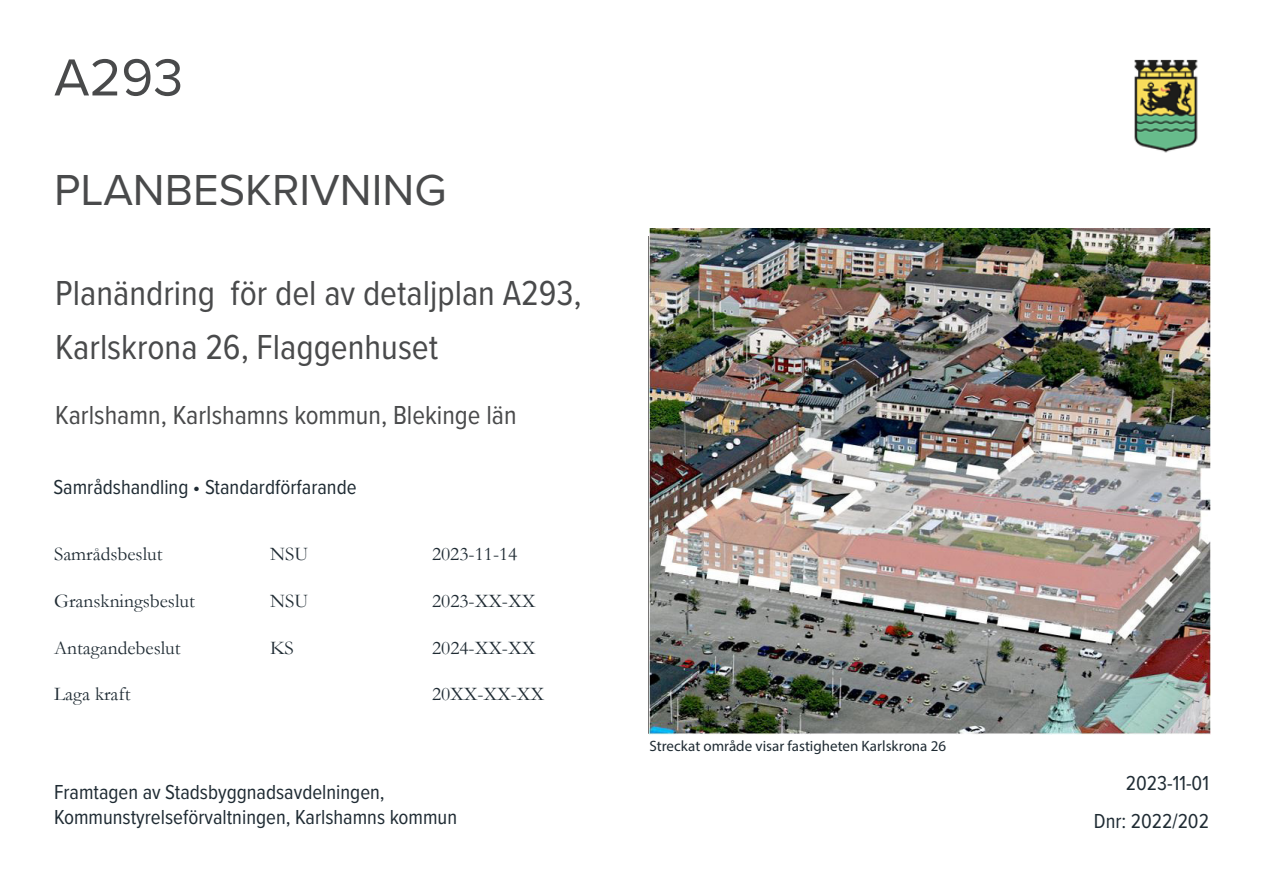
<style>
.page{position:relative;width:1263px;height:893px;background:#fff}
.page>*{position:absolute;margin:0;border:0;box-sizing:border-box;transform-origin:0 0}
.Titel_första_sidan{font:54px "Proxima Nova";color:#494a4b}
.Titel_första_sidan-2{font:45px "Proxima Nova";color:#494a4b}
.Titel_första_sidan-3{font:36px/54px "Proxima Nova Cond";color:#494a4b}
.Titel_första_sidan-4{font:27px "Proxima Nova Cond";color:#494a4b}
.Underrubrik_3{font:21px/25.2px "Proxima Nova Cond";color:#1f2b33}
.Brödtext{font:19.5px "Garamond";color:#1f2b33}
.Bildtext{font:15px "Myriad Pro";color:#1f2b33}
</style>
<div class="page">
<img style="left:649px;top:229px;width:561px;height:505px">
<img style="left:1134px;top:59px;width:64px;height:94px">
<p class="Titel_första_sidan" style="left:54px;top:37px;width:131px">A293</p>
<p class="Titel_första_sidan-2" style="left:54px;top:157px;width:394px">PLANBESKRIVNING</p>
<p class="Titel_första_sidan-3" style="left:55px;top:264px;width:528px">Planändring för del av detaljplan A293,<br>Karlskrona 26, Flaggenhuset</p>
<p class="Titel_första_sidan-4" style="left:55px;top:395px;width:463px">Karlshamn, Karlshamns kommun, Blekinge län</p>
<h4 class="Underrubrik_3" style="left:53px;top:473px;width:305px">Samrådshandling • Standardförfarande</h4>
<p class="Brödtext" style="left:54px;top:541px;width:110px">Samrådsbeslut</p>
<p class="Brödtext" style="left:270px;top:541px;width:40px">NSU</p>
<p class="Brödtext" style="left:432px;top:541px;width:87px">2023-11-14</p>
<p class="Brödtext" style="left:54px;top:588px;width:142px">Granskningsbeslut</p>
<p class="Brödtext" style="left:270px;top:588px;width:40px">NSU</p>
<p class="Brödtext" style="left:432px;top:588px;width:105px">2023-XX-XX</p>
<p class="Brödtext" style="left:54px;top:634px;width:128px">Antagandebeslut</p>
<p class="Brödtext" style="left:270px;top:634px;width:25px">KS</p>
<p class="Brödtext" style="left:432px;top:634px;width:105px">2024-XX-XX</p>
<p class="Brödtext" style="left:54px;top:681px;width:78px">Laga kraft</p>
<p class="Brödtext" style="left:432px;top:681px;width:114px">20XX-XX-XX</p>
<h4 class="Underrubrik_3" style="left:54px;top:778px;width:405px">Framtagen av Stadsbyggnadsavdelningen,<br>Kommunstyrelseförvaltningen, Karlshamns kommun</h4>
<p class="Bildtext" style="left:649px;top:737px;width:298px">Streckat område visar fastigheten Karlskrona 26</p>
<h4 class="Underrubrik_3" style="left:1126px;top:769px;width:85px">2023-11-01</h4>
<h4 class="Underrubrik_3" style="left:1094px;top:807px;width:117px">Dnr: 2022/202</h4>
</div>
